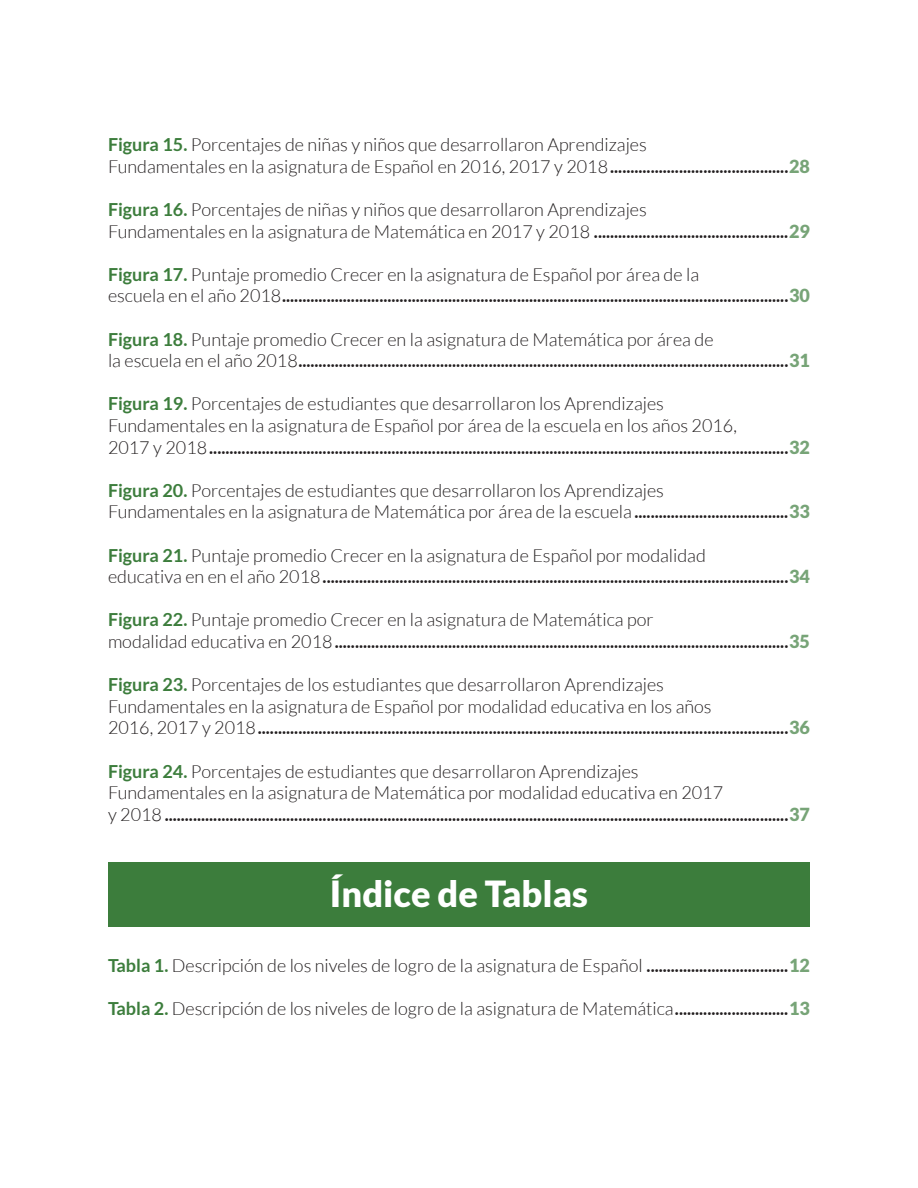
<style>
.page{position:relative;width:918px;height:1188px;background:#fff}
.page>*{position:absolute;margin:0;border:0;box-sizing:border-box;transform-origin:0 0}
.Título_TDC{font:900 36px "Lato";color:#fff}
.t1{font:300 18px "Lato";color:#231f20}
.t2{font:700 18px "Lato";color:#231f20}
.s1{font-weight:700;color:#3c7d3c}
.s2{font-weight:700}
.s3{font-weight:900;color:#77a477}
.s4{font-weight:300}
</style>
<div class="page">
<div style="left:108px;top:862px;width:702px;height:65px;background:#3c7d3c"></div>
<p class="t1" style="left:108px;top:135px;width:540px"><span class="s1">Figura 15.</span> Porcentajes de niñas y niños que desarrollaron Aprendizajes</p>
<p class="t1" style="left:108px;top:157px;width:704px">Fundamentales en la asignatura de Español en 2016, 2017 y 2018<span class="s2">............................................</span><span class="s3">28</span></p>
<p class="t1" style="left:108px;top:200px;width:540px"><span class="s1">Figura 16.</span> Porcentajes de niñas y niños que desarrollaron Aprendizajes</p>
<p class="t1" style="left:108px;top:221px;width:704px">Fundamentales en la asignatura de Matemática en 2017 y 2018 <span class="s2">................................................</span><span class="s3">29</span></p>
<p class="t1" style="left:108px;top:265px;width:593px"><span class="s1">Figura 17.</span> Puntaje promedio Crecer en la asignatura de Español por área de la</p>
<p class="t2" style="left:108px;top:286px;width:704px"><span class="s4">escuela en el año 2018</span>.............................................................................................................................<span class="s3">30</span></p>
<p class="t1" style="left:108px;top:329px;width:607px"><span class="s1">Figura 18.</span> Puntaje promedio Crecer en la asignatura de Matemática por área de</p>
<p class="t2" style="left:108px;top:350px;width:704px"><span class="s4">la escuela en el año 2018</span>.........................................................................................................................<span class="s3">31</span></p>
<p class="t1" style="left:108px;top:394px;width:557px"><span class="s1">Figura 19.</span> Porcentajes de estudiantes que desarrollaron los Aprendizajes</p>
<p class="t1" style="left:108px;top:416px;width:630px">Fundamentales en la asignatura de Español por área de la escuela en los años 2016,</p>
<p class="t2" style="left:108px;top:437px;width:704px"><span class="s4">2017 y 2018</span>...............................................................................................................................................<span class="s3">32</span></p>
<p class="t1" style="left:108px;top:481px;width:557px"><span class="s1">Figura 20.</span> Porcentajes de estudiantes que desarrollaron los Aprendizajes</p>
<p class="t1" style="left:108px;top:502px;width:704px">Fundamentales en la asignatura de Matemática por área de la escuela <span class="s2">......................................</span><span class="s3">33</span></p>
<p class="t1" style="left:108px;top:545px;width:599px"><span class="s1">Figura 21.</span> Puntaje promedio Crecer en la asignatura de Español por modalidad</p>
<p class="t2" style="left:108px;top:566px;width:704px"><span class="s4">educativa en en el año 2018</span>...................................................................................................................<span class="s3">34</span></p>
<p class="t1" style="left:108px;top:610px;width:547px"><span class="s1">Figura 22.</span> Puntaje promedio Crecer en la asignatura de Matemática por</p>
<p class="t2" style="left:108px;top:631px;width:704px"><span class="s4">modalidad educativa en 2018</span>................................................................................................................<span class="s3">35</span></p>
<p class="t1" style="left:108px;top:675px;width:557px"><span class="s1">Figura 23.</span> Porcentajes de los estudiantes que desarrollaron Aprendizajes</p>
<p class="t1" style="left:108px;top:697px;width:605px">Fundamentales en la asignatura de Español por modalidad educativa en los años</p>
<p class="t2" style="left:108px;top:718px;width:704px"><span class="s4">2016, 2017 y 2018</span>...................................................................................................................................<span class="s3">36</span></p>
<p class="t1" style="left:108px;top:761px;width:532px"><span class="s1">Figura 24.</span> Porcentajes de estudiantes que desarrollaron Aprendizajes</p>
<p class="t1" style="left:108px;top:783px;width:617px">Fundamentales en la asignatura de Matemática por modalidad educativa en 2017</p>
<p class="t2" style="left:108px;top:804px;width:704px"><span class="s4">y 2018</span> ..........................................................................................................................................................<span class="s3">37</span></p>
<p class="Título_TDC" style="left:330px;top:873px;width:260px">Índice de Tablas</p>
<p class="t1" style="left:108px;top:956px;width:704px"><span class="s1">Tabla 1.</span> Descripción de los niveles de logro de la asignatura de Español <span class="s2">...................................</span><span class="s3">12</span></p>
<p class="t1" style="left:108px;top:999px;width:704px"><span class="s1">Tabla 2.</span> Descripción de los niveles de logro de la asignatura de Matemática<span class="s2">............................</span><span class="s3">13</span></p>
</div>
